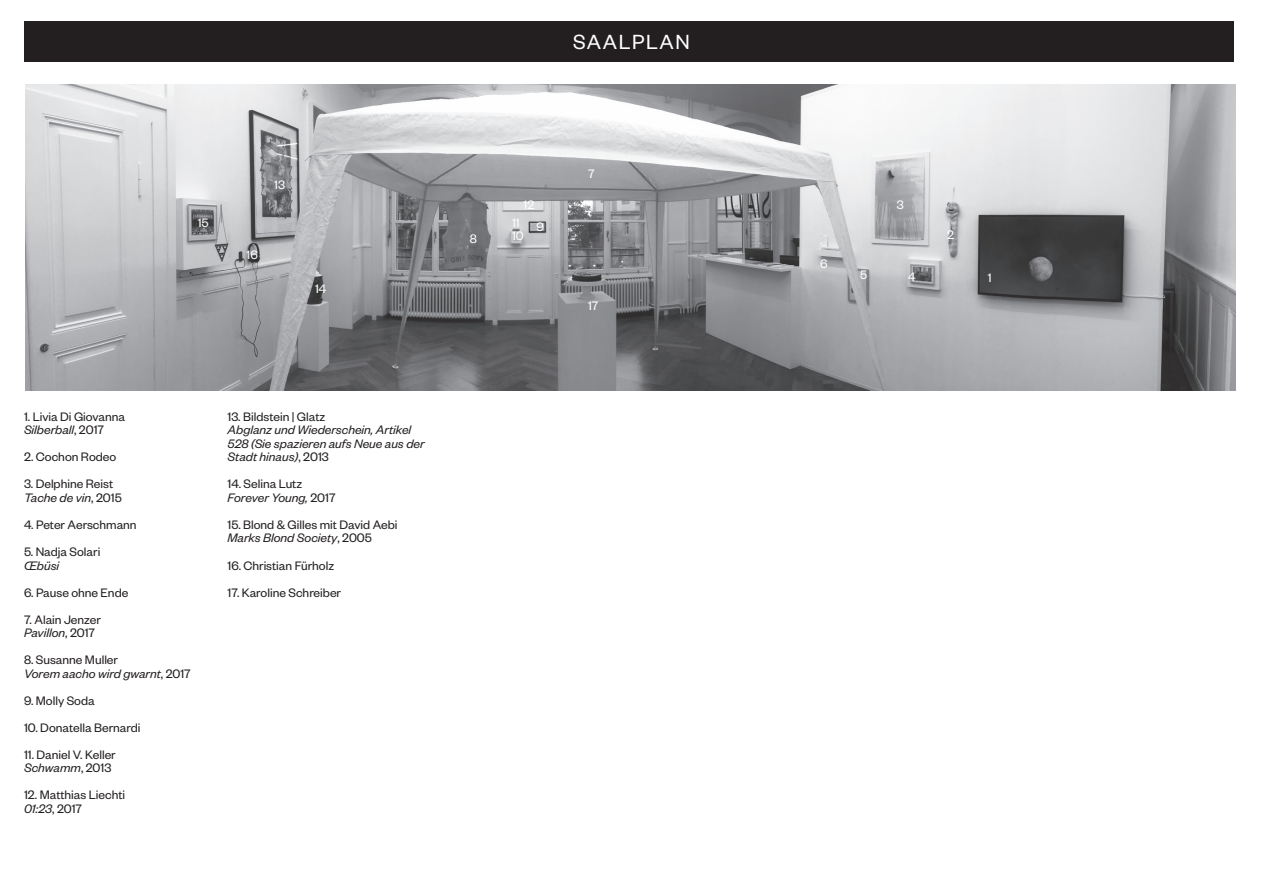
<style>
.page{position:relative;width:1263px;height:893px;background:#fff}
.page>*{position:absolute;margin:0;border:0;box-sizing:border-box;transform-origin:0 0}
.t1{font:22.5px "Founders Grotesk";letter-spacing:.07em;color:#fff}
.t2{font:13.5px/13.5px "Founders Grotesk";color:#231f20}
.t3{font:italic 13.5px/13.5px "Founders Grotesk";color:#231f20}
.t4{font:13.5px "Founders Grotesk";color:#fff}
.s1{font-style:italic}
.s2{font-style:normal}
</style>
<div class="page">
<div style="left:24px;top:21px;width:1210px;height:40px;background:#231f20"></div>
<img style="left:25px;top:85px;width:1210px;height:306px">
<h1 class="t1" style="left:573px;top:28px;width:118px">SAALPLAN</h1>
<p class="t4" style="left:198px;top:214px;width:12px">15</p>
<p class="t4" style="left:274px;top:177px;width:12px">13</p>
<p class="t4" style="left:247px;top:246px;width:13px">16</p>
<p class="t4" style="left:315px;top:281px;width:13px">14</p>
<p class="t2" style="left:24px;top:409px;width:103px">1. Livia Di Giovanna<br><span class="s1">Silberball</span>, 2017</p>
<p class="t2" style="left:24px;top:450px;width:94px">2. Cochon Rodeo</p>
<p class="t2" style="left:24px;top:477px;width:99px">3. Delphine Reist<br><span class="s1">Tache de vin</span>, 2015</p>
<p class="t2" style="left:24px;top:517px;width:114px">4. Peter Aerschmann</p>
<p class="t2" style="left:24px;top:544px;width:78px">5. Nadja Solari</p>
<p class="t3" style="left:24px;top:558px;width:37px">Œbüsi</p>
<p class="t2" style="left:24px;top:585px;width:106px">6. Pause ohne Ende</p>
<p class="t2" style="left:24px;top:612px;width:78px">7. Alain Jenzer<br><span class="s1">Pavillon</span>, 2017</p>
<p class="t2" style="left:24px;top:652px;width:168px">8. Susanne Muller<br><span class="s1">Vorem aacho wird gwarnt</span>, 2017</p>
<p class="t2" style="left:24px;top:693px;width:72px">9. Molly Soda</p>
<p class="t2" style="left:24px;top:720px;width:118px">10. Donatella Bernardi</p>
<p class="t2" style="left:24px;top:747px;width:93px">11. Daniel V. Keller<br><span class="s1">Schwamm</span>, 2013</p>
<p class="t2" style="left:24px;top:787px;width:103px">12. Matthias Liechti<br><span class="s1">01:23</span>, 2017</p>
<p class="t2" style="left:228px;top:409px;width:99px">13. Bildstein | Glatz</p>
<p class="t3" style="left:228px;top:423px;width:198px">Abglanz und Wiederschein, Artikel<br>528 (Sie spazieren aufs Neue aus der<br>Stadt hinaus)<span class="s2">, 2013</span></p>
<p class="t2" style="left:228px;top:477px;width:109px">14. Selina Lutz<br><span class="s1">Forever Young,</span> 2017</p>
<p class="t2" style="left:228px;top:517px;width:171px">15. Blond &amp; Gilles mit David Aebi<br><span class="s1">Marks Blond Society</span>, 2005</p>
<p class="t2" style="left:228px;top:558px;width:108px">16. Christian Fürholz</p>
<p class="t2" style="left:228px;top:585px;width:115px">17. Karoline Schreiber</p>
<p class="t4" style="left:470px;top:231px;width:9px">8</p>
<p class="t4" style="left:523px;top:197px;width:12px">12</p>
<p class="t4" style="left:512px;top:214px;width:9px">11</p>
<p class="t4" style="left:512px;top:228px;width:13px">10</p>
<p class="t4" style="left:536px;top:219px;width:9px">9</p>
<p class="t4" style="left:588px;top:165px;width:8px">7</p>
<p class="t4" style="left:588px;top:297px;width:12px">17</p>
<p class="t4" style="left:820px;top:255px;width:9px">6</p>
<p class="t4" style="left:897px;top:197px;width:8px">3</p>
<p class="t4" style="left:860px;top:266px;width:9px">5</p>
<p class="t4" style="left:908px;top:269px;width:9px">4</p>
<p class="t4" style="left:947px;top:227px;width:8px">2</p>
<p class="t4" style="left:988px;top:269px;width:5px">1</p>
</div>
